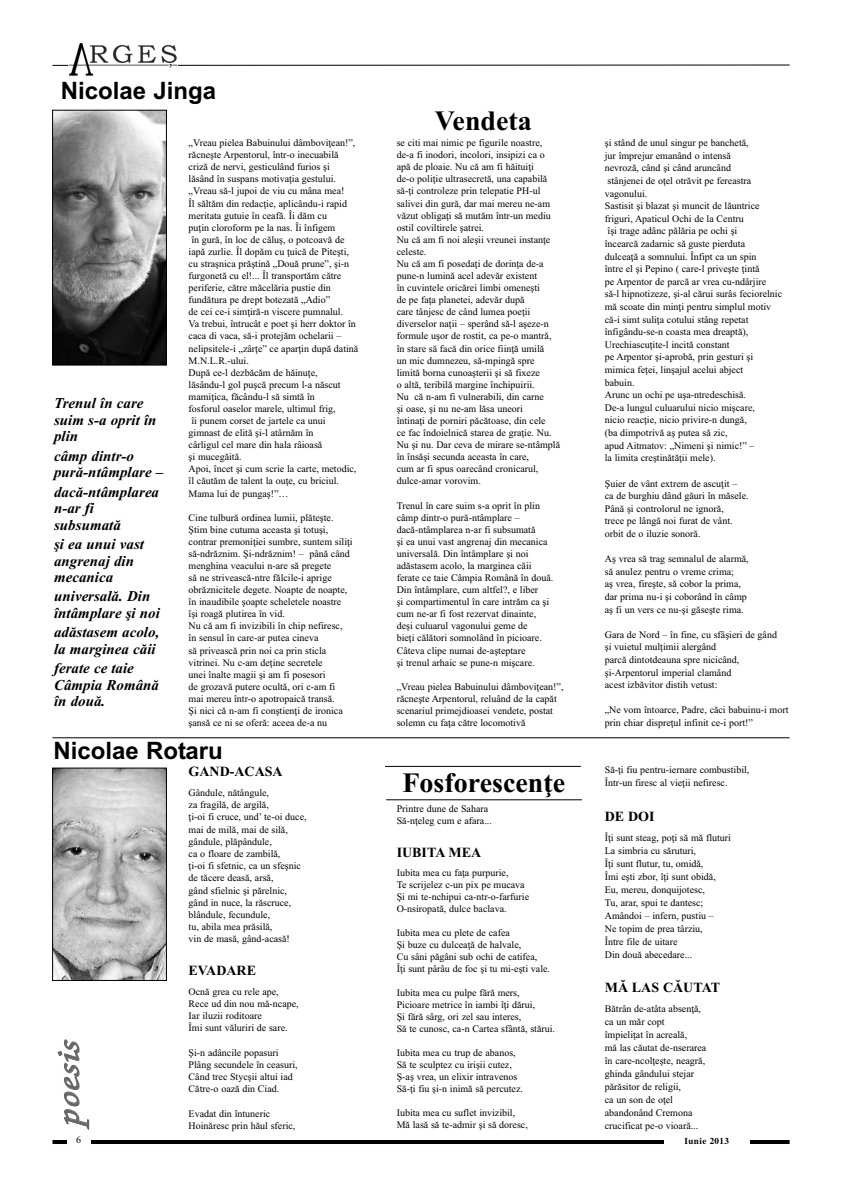
<style>
.page{position:relative;width:842px;height:1191px;background:#fff}
.page>*{position:absolute;margin:0;border:0;box-sizing:border-box;transform-origin:0 0}
.t1{font:32px "Zurich Calligraphic";color:#666;scale:1.2 1}
.t2{font:700 28px "Times New Roman";color:#000}
.t3{font:700 24px "Arial";color:#000}
.t4{font:italic 700 15px/16.5px "Times New Roman";color:#000}
.t5{font:700 14px "Times New Roman";color:#000}
.t6{font:10px/12.1px "Times New Roman";color:#000}
.t7{font:700 9px "Toronto";letter-spacing:.05em;color:#000}
</style>
<div class="page">
<svg style="left:52px;top:64px;width:738px;height:2px"></svg>
<img style="left:69px;top:43px;width:108px;height:33px">
<hr style="left:53px;top:1140px;width:737px;height:4px;background:#000">
<div style="left:67px;top:1134px;width:23px;height:12px;background:#fff"></div>
<div style="left:664px;top:1135px;width:85px;height:13px;background:#fff"></div>
<img style="left:54px;top:112px;width:111px;height:251px">
<div style="left:52px;top:110px;width:115px;height:255px;border:1px solid #000"></div>
<img style="left:54px;top:770px;width:111px;height:208px">
<div style="left:52px;top:768px;width:115px;height:212px;border:1px solid #000"></div>
<hr style="left:385px;top:766px;width:196px;height:1px;background:#000">
<hr style="left:386px;top:799px;width:196px;height:1px;background:#000">
<hr style="left:52px;top:737px;width:737px;height:1px;background:#000">
<h3 class="t3" style="left:61px;top:76px;width:157px">Nicolae Jinga</h3>
<h3 class="t4" style="left:54px;top:395px;width:104px">Trenul în care suim s-a oprit în plin</h3>
<h3 class="t4" style="left:54px;top:447px;width:111px">câmp dintr-o pură-ntâmplare –</h3>
<h3 class="t4" style="left:54px;top:483px;width:107px">dacă-ntâmplarea n-ar fi subsumată</h3>
<h3 class="t4" style="left:54px;top:535px;width:91px">şi ea unui vast angrenaj din mecanica</h3>
<h3 class="t4" style="left:54px;top:588px;width:107px">universală. Din întâmplare şi noi</h3>
<h3 class="t4" style="left:54px;top:624px;width:107px">adăstasem acolo, la marginea căii</h3>
<h3 class="t4" style="left:54px;top:659px;width:106px">ferate ce taie<br>Câmpia Română în două.</h3>
<p class="t6" style="left:189px;top:137px;width:171px">„Vreau pielea Babuinului dâmboviţean!”, răcneşte Arpentorul, într-o inecuabilă criză de nervi, gesticulând furios şi<br>lăsând în suspans motivaţia gestului. „Vreau să-l jupoi de viu cu mâna mea!<br>Îl săltăm din redacţie, aplicându-i rapid meritata gutuie în ceafă. Îi dăm cu<br>puţin cloroform pe la nas. Îi înfigem<br>în gură, în loc de căluş, o potcoavă de iapă zurlie. Îl dopăm cu ţuică de Piteşti, cu straşnica prăştină „Două prune”, şi-n furgonetă cu el!... Îl transportăm către periferie, către măcelăria pustie din fundătura pe drept botezată „Adio”<br>de cei ce-i simţiră-n viscere pumnalul.<br>Va trebui, întrucât e poet şi herr doktor în caca di vaca, să-i protejăm ochelarii – nelipsitele-i „zârţe” ce aparţin după datină M.N.L.R.-ului.<br>După ce-l dezbăcăm de hăinuţe,<br>lăsându-l gol puşcă precum l-a născut mamiţica, făcându-l să simtă în<br>fosforul oaselor marele, ultimul frig,<br>îi punem corset de jartele ca unui<br>gimnast de elită şi-l atârnăm în<br>cârligul cel mare din hala râioasă<br>şi mucegăită.<br>Apoi, încet şi cum scrie la carte, metodic, îl căutăm de talent la ouţe, cu briciul.<br>Mama lui de pungaş!”…</p>
<p class="t6" style="left:189px;top:511px;width:166px">Cine tulbură ordinea lumii, plăteşte.<br>Ştim bine cutuma aceasta şi totuşi, contrar premoniţiei sumbre, suntem siliţi să-ndrăznim. Şi-ndrăznim! – până când menghina veacului n-are să pregete<br>să ne strivească-ntre fălcile-i aprige obrăznicitele degete. Noapte de noapte, în inaudibile şoapte scheletele noastre îşi roagă plutirea în vid.<br>Nu că am fi invizibili în chip nefiresc, în sensul în care-ar putea cineva<br>să privească prin noi ca prin sticla vitrinei. Nu c-am deţine secretele<br>unei înalte magii şi am fi posesori<br>de grozavă putere ocultă, ori c-am fi mai mereu într-o apotropaică transă.<br>Şi nici că n-am fi conştienţi de ironica şansă ce ni se oferă: aceea de-a nu</p>
<h3 class="t3" style="left:53px;top:737px;width:171px">Nicolae Rotaru</h3>
<h1 class="t1" style="left:52px;top:1123px;width:73px;rotate:-90deg">poesis</h1>
<h3 class="t5" style="left:189px;top:763px;width:96px">GÂND-ACASĂ</h3>
<p class="t6" style="left:189px;top:786px;width:119px">Gândule, nătângule,<br>za fragilă, de argilă,<br>ţi-oi fi cruce, und’ te-oi duce, mai de milă, mai de silă, gândule, plăpândule,<br>ca o floare de zambilă,<br>ţi-oi fi sfetnic, ca un sfeşnic de tăcere deasă, arsă,<br>gând sfielnic şi părelnic, gând in nuce, la răscruce, blândule, fecundule,<br>tu, abila mea prăsilă,<br>vin de masă, gând-acasă!</p>
<h3 class="t5" style="left:189px;top:962px;width:69px">EVADARE</h3>
<p class="t6" style="left:189px;top:985px;width:112px">Ocnă grea cu rele ape,<br>Rece ud din nou mă-ncape,<br>Iar iluzii roditoare<br>Îmi sunt văluriri de sare.</p>
<p class="t6" style="left:189px;top:1046px;width:111px">Şi-n adâncile popasuri<br>Plâng secundele în ceasuri,<br>Când trec Stycşii altui iad<br>Către-o oază din Ciad.</p>
<p class="t6" style="left:189px;top:1107px;width:108px">Evadat din întuneric<br>Hoinăresc prin hăul sferic,</p>
<h2 class="t2" style="left:435px;top:104px;width:98px">Vendeta</h2>
<p class="t6" style="left:397px;top:137px;width:165px">se citi mai nimic pe figurile noastre, de-a fi inodori, incolori, insipizi ca o apă de ploaie. Nu că am fi hăituiţi<br>de-o poliţie ultrasecretă, una capabilă să-ţi controleze prin telepatie PH-ul salivei din gură, dar mai mereu ne-am văzut obligaţi să mutăm într-un mediu ostil coviltirele şatrei.<br>Nu că am fi noi aleşii vreunei instanţe celeste.<br>Nu că am fi posedaţi de dorinţa de-a pune-n lumină acel adevăr existent<br>în cuvintele oricărei limbi omeneşti<br>de pe faţa planetei, adevăr după<br>care tânjesc de când lumea poeţii diverselor naţii – sperând să-l aşeze-n formule uşor de rostit, ca pe-o mantră, în stare să facă din orice fiinţă umilă<br>un mic dumnezeu, să-mpingă spre limită borna cunoaşterii şi să fixeze<br>o altă, teribilă margine închipuirii.<br>Nu că n-am fi vulnerabili, din carne<br>şi oase, şi nu ne-am lăsa uneori<br>întinaţi de porniri păcătoase, din cele<br>ce fac îndoielnică starea de graţie. Nu.<br>Nu şi nu. Dar ceva de mirare se-ntâmplă în însăşi secunda aceasta în care,<br>cum ar fi spus oarecând cronicarul, dulce-amar vorovim.</p>
<p class="t6" style="left:397px;top:499px;width:158px">Trenul în care suim s-a oprit în plin câmp dintr-o pură-ntâmplare – dacă-ntâmplarea n-ar fi subsumată<br>şi ea unui vast angrenaj din mecanica universală. Din întâmplare şi noi adăstasem acolo, la marginea căii ferate ce taie Câmpia Română în două.<br>Din întâmplare, cum altfel?, e liber<br>şi compartimentul în care intrăm ca şi cum ne-ar fi fost rezervat dinainte, deşi culuarul vagonului geme de<br>bieţi călători somnolând în picioare.<br>Câteva clipe numai de-aşteptare<br>şi trenul arhaic se pune-n mişcare.</p>
<p class="t6" style="left:397px;top:680px;width:168px">„Vreau pielea Babuinului dâmboviţean!”, răcneşte Arpentorul, reluând de la capăt scenariul primejdioasei vendete, postat solemn cu faţa către locomotivă</p>
<h2 class="t2" style="left:402px;top:765px;width:164px">Fosforescenţe</h2>
<p class="t6" style="left:397px;top:802px;width:97px">Printre dune de Sahara<br>Să-nţeleg cum e afara...</p>
<h3 class="t5" style="left:397px;top:843px;width:86px">IUBITA MEA</h3>
<p class="t6" style="left:397px;top:867px;width:134px">Iubita mea cu faţa purpurie,<br>Te scrijelez c-un pix pe mucava<br>Şi mi te-nchipui ca-ntr-o-farfurie<br>O-nsiropată, dulce baclava.</p>
<p class="t6" style="left:397px;top:927px;width:155px">Iubita mea cu plete de cafea<br>Şi buze cu dulceaţă de halvale,<br>Cu sâni păgâni sub ochi de catifea,<br>Îţi sunt pârâu de foc şi tu mi-eşti vale.</p>
<p class="t6" style="left:397px;top:987px;width:160px">Iubita mea cu pulpe fără mers,<br>Picioare metrice în iambi îţi dărui,<br>Şi fără sârg, ori zel sau interes,<br>Să te cunosc, ca-n Cartea sfântă, stărui.</p>
<p class="t6" style="left:397px;top:1047px;width:128px">Iubita mea cu trup de abanos,<br>Să te sculptez cu irişii cutez,<br>Ş-aş vrea, un elixir intravenos<br>Să-ţi fiu şi-n inimă să percutez.</p>
<p class="t6" style="left:397px;top:1107px;width:133px">Iubita mea cu suflet invizibil,<br>Mă lasă să te-admir şi să doresc,</p>
<p class="t6" style="left:605px;top:136px;width:179px;line-height:12.6px">şi stând de unul singur pe banchetă,<br>jur împrejur emanând o intensă<br>nevroză, când şi când aruncând<br>stânjenei de oţel otrăvit pe fereastra vagonului.<br>Sastisit şi blazat şi muncit de lăuntrice friguri, Apaticul Ochi de la Centru<br>îşi trage adânc pălăria pe ochi şi<br>încearcă zadarnic să guste pierduta<br>dulceaţă a somnului. Înfipt ca un spin<br>între el şi Pepino ( care-l priveşte ţintă<br>pe Arpentor de parcă ar vrea cu-ndârjire să-l hipnotizeze, şi-al cărui surâs feciorelnic mă scoate din minţi pentru simplul motiv că-i simt suliţa cotului stâng repetat înfigându-se-n coasta mea dreaptă), Urechiascuţite-l incită constant<br>pe Arpentor şi-aprobă, prin gesturi şi mimica feţei, linşajul acelui abject<br>babuin.<br>Arunc un ochi pe uşa-ntredeschisă.<br>De-a lungul culuarului nicio mişcare,<br>nicio reacţie, nicio privire-n dungă,<br>(ba dimpotrivă aş putea să zic,<br>apud Aitmatov: „Nimeni şi nimic!” –<br>la limita creştinătăţii mele).</p>
<p class="t6" style="left:605px;top:477px;width:145px;line-height:12.6px">Şuier de vânt extrem de ascuţit – ca de burghiu dând găuri în măsele.<br>Până şi controlorul ne ignoră,<br>trece pe lângă noi furat de vânt. orbit de o iluzie sonoră.</p>
<p class="t6" style="left:605px;top:552px;width:145px;line-height:12.6px">Aş vrea să trag semnalul de alarmă, să anulez pentru o vreme crima;<br>aş vrea, fireşte, să cobor la prima, dar prima nu-i şi coborând în câmp aş fi un vers ce nu-şi găseşte rima.</p>
<p class="t6" style="left:605px;top:628px;width:174px;line-height:12.6px">Gara de Nord – în fine, cu sfâşieri de gând şi vuietul mulţimii alergând<br>parcă dintotdeauna spre nicicând, şi-Arpentorul imperial clamând<br>acest izbăvitor distih vetust:</p>
<p class="t6" style="left:605px;top:703px;width:185px;line-height:12.6px">„Ne vom întoarce, Padre, căci babuinu-i mort prin chiar dispreţul infinit ce-i port!”</p>
<p class="t6" style="left:605px;top:763px;width:146px;line-height:12.9px">Să-ţi fiu pentru-iernare combustibil,<br>Într-un firesc al vieţii nefiresc.</p>
<h3 class="t5" style="left:605px;top:807px;width:51px">DE DOI</h3>
<p class="t6" style="left:605px;top:831px;width:128px;line-height:12.9px">Îţi sunt steag, poţi să mă fluturi<br>La simbria cu săruturi,<br>Îţi sunt flutur, tu, omidă,<br>Îmi eşti zbor, îţi sunt obidă,<br>Eu, mereu, donquijotesc,<br>Tu, arar, spui te dantesc;<br>Amândoi – infern, pustiu –<br>Ne topim de prea târziu,<br>Între file de uitare<br>Din două abecedare...</p>
<h3 class="t5" style="left:605px;top:978px;width:117px">MĂ LAS CĂUTAT</h3>
<p class="t6" style="left:605px;top:1002px;width:103px;line-height:12.9px">Bătrân de-atâta absenţă, ca un măr copt<br>împieliţat în acreală,<br>mă las căutat de-nserarea în care-ncolţeşte, neagră, ghinda gândului stejar părăsitor de religii,<br>ca un son de oţel abandonând Cremona crucificat pe-o vioară...</p>
<p class="t6" style="left:76px;top:1133px;width:6px">6</p>
<p class="t7" style="left:684px;top:1137px;width:46px">Iunie 2013</p>
</div>
